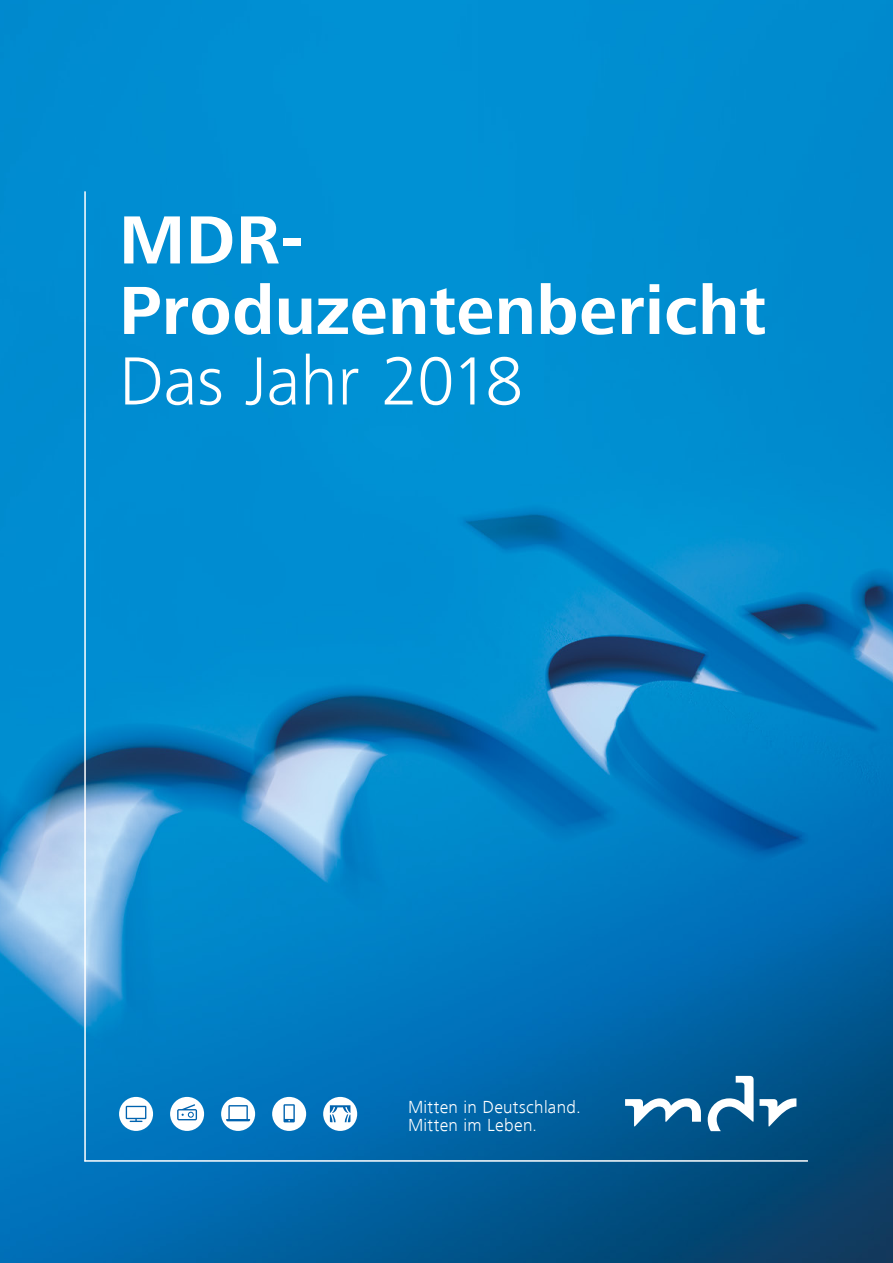
<style>
.page{position:relative;width:893px;height:1263px;background:#fff}
.page>*{position:absolute;margin:0;border:0;box-sizing:border-box;transform-origin:0 0}
.t1{font:700 70.5px/70.5px "Frutiger Next LT";letter-spacing:.005em;color:#fff}
.t2{font:300 70.5px "Frutiger Next LT";color:#fff}
.t3{font:300 18px/18px "Frutiger Next LT";letter-spacing:.015em;color:#fff}
.s1{font-size:16.5px}
</style>
<div class="page">
<img style="left:0;top:0;width:893px;height:1263px">
<div style="left:323px;top:1097px;width:34px;height:34px;background:#fff;border-radius:50%"></div>
<svg style="left:330px;top:1105px;width:20px;height:17px"></svg>
<div style="left:119px;top:1097px;width:34px;height:34px;background:#fff;border-radius:50%"></div>
<svg style="left:126px;top:1106px;width:20px;height:16px"></svg>
<div style="left:170px;top:1097px;width:34px;height:34px;background:#fff;border-radius:50%"></div>
<svg style="left:177px;top:1104px;width:20px;height:16px"></svg>
<div style="left:221px;top:1097px;width:34px;height:34px;background:#fff;border-radius:50%"></div>
<svg style="left:226px;top:1105px;width:24px;height:16px"></svg>
<div style="left:272px;top:1097px;width:34px;height:34px;background:#fff;border-radius:50%"></div>
<svg style="left:283px;top:1104px;width:12px;height:18px"></svg>
<svg style="left:625px;top:1076px;width:171px;height:55px"></svg>
<hr style="left:84px;top:191px;width:2px;height:970px;background:#fff">
<hr style="left:84px;top:1160px;width:724px;height:2px;background:#fff">
<h1 class="t1" style="left:119px;top:205px;width:649px">MDR-<br>Produzentenbericht</h1>
<h1 class="t2" style="left:119px;top:342px;width:405px">Das Jahr 2018</h1>
<p class="t3" style="left:408px;top:1098px;width:174px">Mitten in Deutschland.<br>Mitten im Leben<span class="s1">.</span></p>
</div>
